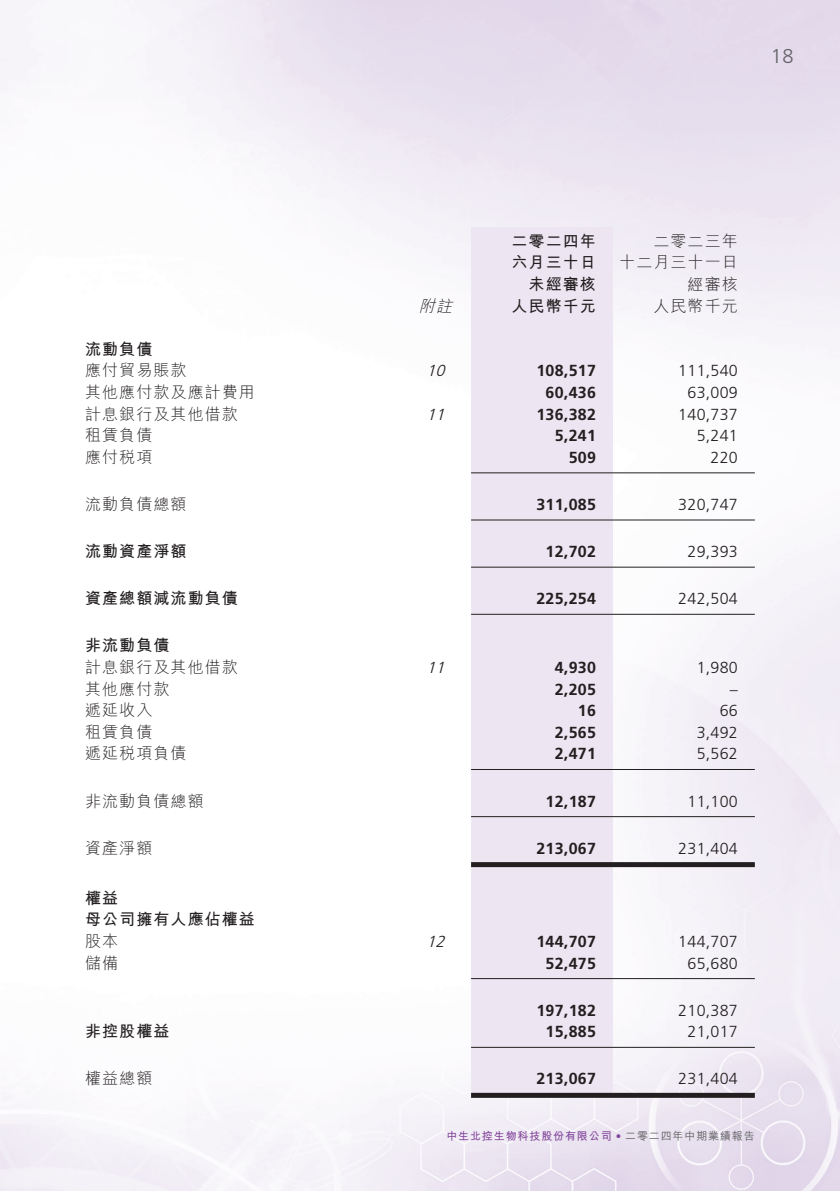
<style>
.page{position:relative;width:840px;height:1191px;background:#fff}
.page>*{position:absolute;margin:0;border:0;box-sizing:border-box;transform-origin:0 0}
.t1{font:300 20px "Frutiger LT Std";color:#636366}
.t2{font:700 16px "Frutiger LT Std";letter-spacing:.015em;color:#231f20}
.t3{font:300 16px "Frutiger LT Std";letter-spacing:.015em;color:#231f20}
.t4{font:300 16px/21.6px "M Hei HK";letter-spacing:.065em;color:#231f20;text-align:right}
.t5{font:700 16px/21.6px "M Hei HK";letter-spacing:.065em;color:#231f20}
.t6{font:italic 300 16px "Frutiger LT Std";color:#231f20}
.t7{font:italic 300 16px "M Hei HK";color:#231f20}
.t8{font:700 11px "M Hei HK";letter-spacing:.08em;color:#81449a}
.s1{font-family:"Frutiger LT Std"}
.s2{font-weight:500;color:#636366}
</style>
<div class="page">
<img style="left:0;top:0;width:839px;height:1191px">
<div style="left:471px;top:227px;width:141px;height:865px;background:#ede6f2"></div>
<hr style="left:471px;top:472px;width:141px;height:1px;background:#231f20">
<hr style="left:612px;top:472px;width:142px;height:1px;background:#231f20">
<hr style="left:471px;top:519px;width:141px;height:1px;background:#231f20">
<hr style="left:612px;top:519px;width:142px;height:1px;background:#231f20">
<hr style="left:471px;top:566px;width:141px;height:1px;background:#231f20">
<hr style="left:612px;top:566px;width:142px;height:1px;background:#231f20">
<hr style="left:471px;top:614px;width:141px;height:1px;background:#231f20">
<hr style="left:612px;top:614px;width:142px;height:1px;background:#231f20">
<hr style="left:471px;top:769px;width:141px;height:1px;background:#231f20">
<hr style="left:612px;top:769px;width:142px;height:1px;background:#231f20">
<hr style="left:471px;top:816px;width:141px;height:1px;background:#231f20">
<hr style="left:612px;top:816px;width:142px;height:1px;background:#231f20">
<div style="left:471px;top:862px;width:141px;height:5px;background:#231f20"></div>
<div style="left:612px;top:862px;width:142px;height:5px;background:#231f20"></div>
<hr style="left:471px;top:978px;width:141px;height:1px;background:#231f20">
<hr style="left:612px;top:978px;width:142px;height:1px;background:#231f20">
<hr style="left:471px;top:1046px;width:141px;height:1px;background:#231f20">
<hr style="left:612px;top:1046px;width:142px;height:1px;background:#231f20">
<div style="left:471px;top:1092px;width:141px;height:5px;background:#231f20"></div>
<div style="left:612px;top:1092px;width:142px;height:5px;background:#231f20"></div>
<p class="t1" style="left:770px;top:45px;width:24px">18</p>
<p class="t5" style="left:511px;top:229px;width:86px">二零二四年六月三十日</p>
<p class="t4" style="left:619px;top:230px;width:120px">二零二三年<br>十二月三十一日經審核</p>
<p class="t5" style="left:528px;top:272px;width:69px">未經審核</p>
<p class="t7" style="left:418px;top:297px;width:39px">附註</p>
<p class="t5" style="left:511px;top:293px;width:86px">人民幣千元</p>
<p class="t4" style="left:653px;top:295px;width:86px">人民幣千元</p>
<p class="t5" style="left:85px;top:337px;width:69px">流動負債</p>
<p class="t4" style="left:85px;top:359px;width:103px">應付貿易賬款</p>
<p class="t6" style="left:426px;top:362px;width:25px">10</p>
<p class="t2" style="left:536px;top:361px;width:61px">108,517</p>
<p class="t3" style="left:678px;top:362px;width:61px">111,540</p>
<p class="t4" style="left:85px;top:381px;width:171px">其他應付款及應計費用</p>
<p class="t2" style="left:545px;top:383px;width:52px">60,436</p>
<p class="t3" style="left:687px;top:383px;width:52px">63,009</p>
<p class="t4" style="left:85px;top:403px;width:154px">計息銀行及其他借款</p>
<p class="t6" style="left:426px;top:405px;width:25px">11</p>
<p class="t2" style="left:536px;top:404px;width:61px">136,382</p>
<p class="t3" style="left:678px;top:405px;width:61px">140,737</p>
<p class="t4" style="left:85px;top:424px;width:69px">租賃負債</p>
<p class="t2" style="left:554px;top:426px;width:43px">5,241</p>
<p class="t3" style="left:696px;top:426px;width:43px">5,241</p>
<p class="t4" style="left:85px;top:446px;width:69px">應付稅項</p>
<p class="t2" style="left:568px;top:448px;width:29px">509</p>
<p class="t3" style="left:710px;top:448px;width:29px">220</p>
<p class="t4" style="left:85px;top:493px;width:103px">流動負債總額</p>
<p class="t2" style="left:536px;top:495px;width:61px">311,085</p>
<p class="t3" style="left:678px;top:495px;width:61px">320,747</p>
<p class="t5" style="left:85px;top:539px;width:103px">流動資產淨額</p>
<p class="t2" style="left:545px;top:542px;width:52px">12,702</p>
<p class="t3" style="left:687px;top:542px;width:52px">29,393</p>
<p class="t5" style="left:85px;top:586px;width:154px">資產總額減流動負債</p>
<p class="t5" style="left:85px;top:633px;width:86px">非流動負債</p>
<p class="t2" style="left:536px;top:589px;width:61px">225,254</p>
<p class="t3" style="left:678px;top:589px;width:61px">242,504</p>
<p class="t4" style="left:85px;top:656px;width:154px">計息銀行及其他借款</p>
<p class="t6" style="left:426px;top:658px;width:25px">11</p>
<p class="t2" style="left:554px;top:658px;width:43px">4,930</p>
<p class="t3" style="left:696px;top:658px;width:43px">1,980</p>
<p class="t4" style="left:85px;top:677px;width:86px">其他應付款</p>
<p class="t2" style="left:554px;top:679px;width:43px">2,205</p>
<p class="t3" style="left:729px;top:680px;width:9px">–</p>
<p class="t4" style="left:85px;top:699px;width:69px">遞延收入</p>
<p class="t2" style="left:577px;top:701px;width:20px">16</p>
<p class="t3" style="left:719px;top:701px;width:20px">66</p>
<p class="t4" style="left:85px;top:721px;width:69px">租賃負債</p>
<p class="t2" style="left:554px;top:723px;width:43px">2,565</p>
<p class="t3" style="left:696px;top:723px;width:43px">3,492</p>
<p class="t4" style="left:85px;top:742px;width:103px">遞延稅項負債</p>
<p class="t2" style="left:554px;top:744px;width:43px">2,471</p>
<p class="t3" style="left:696px;top:745px;width:43px">5,562</p>
<p class="t4" style="left:85px;top:789px;width:120px">非流動負債總額</p>
<p class="t2" style="left:545px;top:791px;width:52px">12,187</p>
<p class="t3" style="left:687px;top:792px;width:52px">11,100</p>
<p class="t4" style="left:85px;top:837px;width:69px">資產淨額</p>
<p class="t5" style="left:85px;top:885px;width:171px">權益<br>母公司擁有人應佔權益</p>
<p class="t2" style="left:536px;top:838px;width:61px">213,067</p>
<p class="t3" style="left:678px;top:839px;width:61px">231,404</p>
<p class="t4" style="left:85px;top:930px;width:35px">股本</p>
<p class="t6" style="left:426px;top:932px;width:25px">12</p>
<p class="t2" style="left:536px;top:932px;width:61px">144,707</p>
<p class="t3" style="left:678px;top:932px;width:61px">144,707</p>
<p class="t4" style="left:85px;top:951px;width:35px">儲備</p>
<p class="t2" style="left:545px;top:953px;width:52px">52,475</p>
<p class="t3" style="left:687px;top:954px;width:52px">65,680</p>
<p class="t2" style="left:536px;top:1000px;width:61px">197,182</p>
<p class="t3" style="left:678px;top:1001px;width:61px">210,387</p>
<p class="t5" style="left:85px;top:1019px;width:86px">非控股權益</p>
<p class="t2" style="left:545px;top:1022px;width:52px">15,885</p>
<p class="t3" style="left:687px;top:1022px;width:52px">21,017</p>
<p class="t4" style="left:85px;top:1067px;width:69px">權益總額</p>
<p class="t2" style="left:536px;top:1069px;width:61px">213,067</p>
<p class="t3" style="left:678px;top:1069px;width:61px">231,404</p>
<p class="t8" style="left:446px;top:1128px;width:310px">中生北控生物科技股份有限公司 <span class="s1">•</span> <span class="s2">二零二四年中期業績報告</span></p>
</div>
